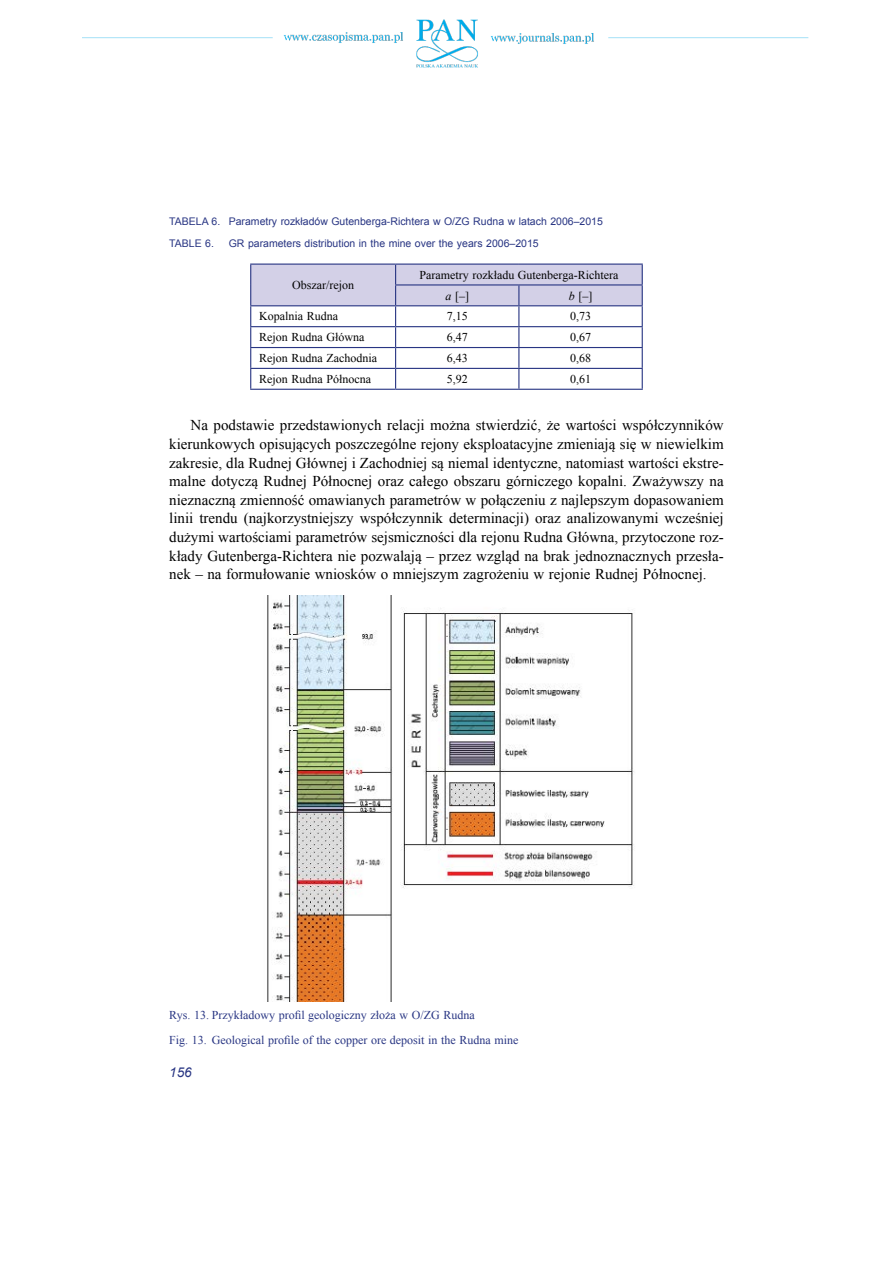
<style>
.page{position:relative;width:893px;height:1263px;background:#fff}
.page>*{position:absolute;margin:0;border:0;box-sizing:border-box;transform-origin:0 0}
.t1{font:15px/18.6px "Times New Roman";color:#000;text-align:justify}
.t2{font:italic 13.5px "Arial";color:#283583}
.t3{font:12px/20.9px "Times New Roman";color:#000}
.t4{font:12px/25px "Times New Roman";color:#283583}
.t5{font:10.5px "Arial";color:#283583}
.s1{font-style:italic}
</style>
<div class="page">
<img style="left:82px;top:19px;width:727px;height:49px">
<svg style="left:250px;top:264px;width:393px;height:125px"></svg>
<hr style="left:250px;top:389px;width:146px;height:1px;background:#283583">
<hr style="left:396px;top:389px;width:123px;height:1px;background:#283583">
<hr style="left:519px;top:389px;width:124px;height:1px;background:#283583">
<img style="left:267px;top:596px;width:367px;height:405px">
<p class="t5" style="left:169px;top:214px;width:8px">Tab</p>
<p class="t5" style="left:189px;top:214px;width:415px">ela 6. Parametry rozkładów Gutenberga-Richtera w O/ZG Rudna w latach 2006–2015</p>
<p class="t5" style="left:169px;top:236px;width:8px">Tab</p>
<p class="t5" style="left:189px;top:236px;width:27px">le 6.</p>
<p class="t5" style="left:229px;top:236px;width:311px">GR parameters distribution in the mine over the years 2006–2015</p>
<p class="t3" style="left:292px;top:274px;width:63px">Obszar/rejon</p>
<p class="t3" style="left:445px;top:264px;width:174px;text-indent:-26px">Parametry rozkładu Gutenberga-Richtera <span class="s1">a</span> [–]</p>
<p class="t3" style="left:569px;top:285px;width:25px"><span class="s1">b</span> [–]</p>
<p class="t3" style="left:259px;top:306px;width:80px">Kopalnia Rudna</p>
<p class="t3" style="left:447px;top:306px;width:22px">7,15</p>
<p class="t3" style="left:570px;top:306px;width:22px">0,73</p>
<p class="t3" style="left:259px;top:327px;width:107px">Rejon Rudna Główna</p>
<p class="t3" style="left:447px;top:327px;width:22px">6,47</p>
<p class="t3" style="left:570px;top:327px;width:22px">0,67</p>
<p class="t3" style="left:259px;top:347px;width:119px">Rejon Rudna Zachodnia</p>
<p class="t3" style="left:447px;top:347px;width:22px">6,43</p>
<p class="t3" style="left:570px;top:347px;width:22px">0,68</p>
<p class="t3" style="left:259px;top:368px;width:113px">Rejon Rudna Północna</p>
<p class="t3" style="left:447px;top:368px;width:22px">5,92</p>
<p class="t3" style="left:570px;top:368px;width:22px">0,61</p>
<p class="t1" style="left:169px;top:416px;width:556px;text-indent:21px">Na podstawie przedstawionych relacji można stwierdzić, że wartości współczynników kierunkowych opisujących poszczególne rejony eksploatacyjne zmieniają się w niewielkim zakresie, dla Rudnej Głównej i Zachodniej są niemal identyczne, natomiast wartości ekstre&shy;malne dotyczą Rudnej Północnej oraz całego obszaru górniczego kopalni. Zważywszy na nieznaczną zmienność omawianych parametrów w połączeniu z najlepszym dopasowaniem linii trendu (najkorzystniejszy współczynnik determinacji) oraz analizowanymi wcześniej dużymi wartościami parametrów sejsmiczności dla rejonu Rudna Główna, przytoczone roz&shy;kłady Gutenberga-Richtera nie pozwalają – przez wzgląd na brak jednoznacznych przesła&shy;nek – na formułowanie wniosków o mniejszym zagrożeniu w rejonie Rudnej Północnej.</p>
<p class="t4" style="left:169px;top:1002px;width:351px">Rys. 13. Przykładowy profil geologiczny złoża w O/ZG Rudna<br>Fig. 13. Geological profile of the copper ore deposit in the Rudna mine</p>
<p class="t2" style="left:169px;top:1064px;width:24px">156</p>
</div>
